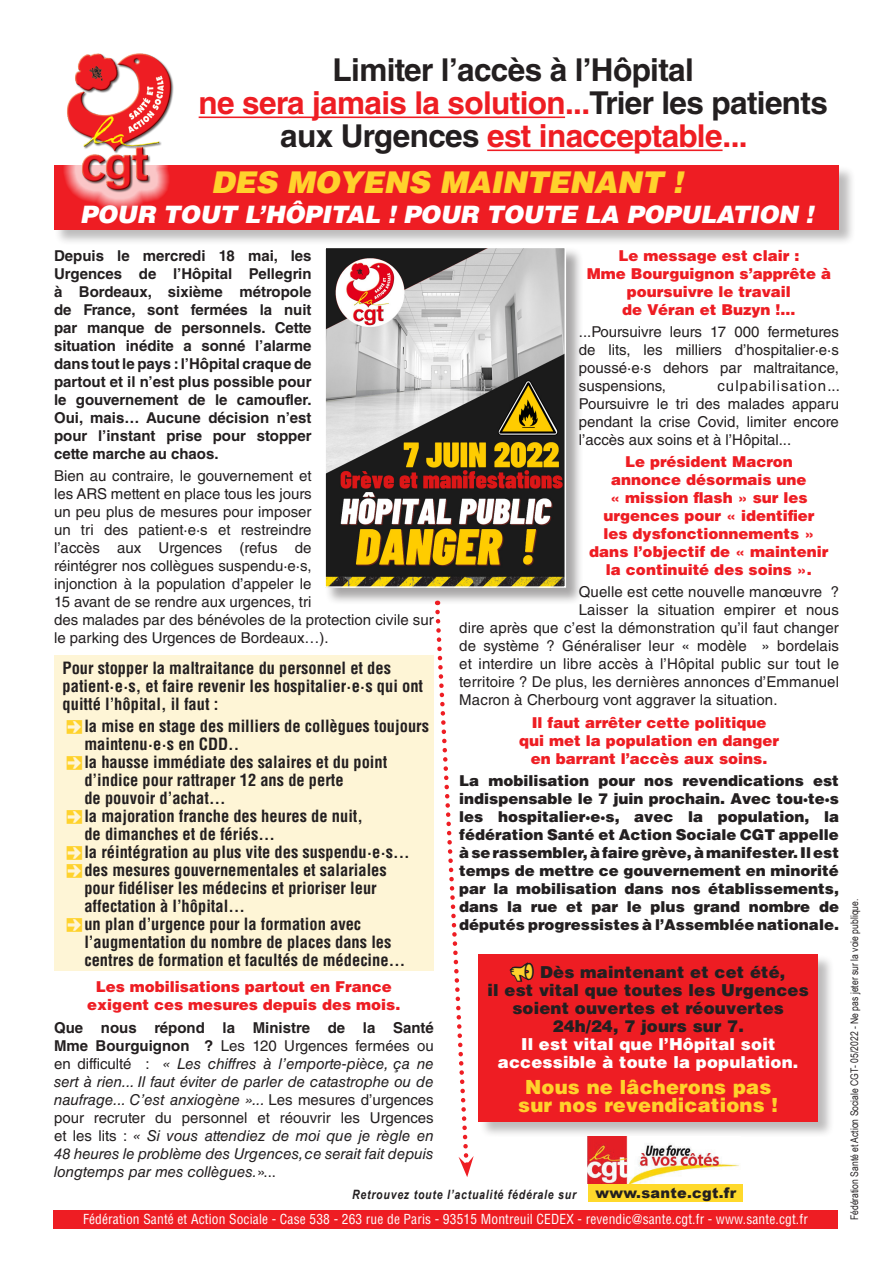
<style>
.page{position:relative;width:893px;height:1263px;background:#fff}
.page>*{position:absolute;margin:0;border:0;box-sizing:border-box;transform-origin:0 0}
.accroche{font:700 31.5px/33px "Helvetica LT Std";letter-spacing:-.02em;color:#231f20;text-align:center}
.txt_courant{font:italic 900 30px "Helvetica LT Std";letter-spacing:-.01em;color:#ffd22c}
.txt_courant-2{font:italic 900 24px "Helvetica LT Std";letter-spacing:-.01em;color:#fff}
.txt_courant-3{font:900 19.5px/18px "Helvetica LT Std";letter-spacing:.01em;color:#ffd22c;text-align:center}
.txt_courant-4{font:700 condensed 16.5px/18px "Helvetica LT Std";color:#231f20}
.txt_courant-5{font:900 16.5px "Helvetica LT Std";letter-spacing:.01em;color:#231f20}
.txt_courant-6{font:900 16.5px "Helvetica LT Std";letter-spacing:.01em;color:#fff}
.txt_courant-7{font:15px/18px "Helvetica LT Std";color:#231f20;text-align:justify}
.txt_courant-8{font:italic 15px/18px "Helvetica LT Std";color:#231f20;text-align:justify}
.txt_courant-9{font:900 15px/18px "Helvetica LT Std";color:#ee1d23;text-align:center}
.txt_courant-10{font:900 15px/18px "Helvetica LT Std";color:#231f20;text-align:justify}
.txt_courant-11{font:700 15px/18px "Helvetica LT Std";color:#231f20;text-align:justify}
.txt_courant-12{font:900 14.55px "Arial";letter-spacing:.02em;color:#231f20}
.txt_courant-13{font:condensed 13.5px "Helvetica LT Std";letter-spacing:.01em;color:#fff}
.txt_courant-14{font:italic 700 12.9px "Arial Narrow";letter-spacing:.06em;color:#231f20}
.t1{font:10.5px "Arial Narrow";color:#231f20}
.s1{color:#ee1d23}
.s2{font-family:"Pointers";font-weight:400;font-stretch:normal;color:#ffd22c}
.s3{font-weight:700;font-style:normal}
.s4{font-style:normal}
</style>
<div class="page">
<div style="left:54px;top:656px;width:380px;height:58px;background:#fef5d6"></div>
<div style="left:54px;top:714px;width:380px;height:40px;background:#fef5d6"></div>
<div style="left:54px;top:750px;width:380px;height:58px;background:#fef5d6"></div>
<div style="left:54px;top:804px;width:380px;height:40px;background:#fef5d6"></div>
<div style="left:54px;top:840px;width:380px;height:22px;background:#fef5d6"></div>
<div style="left:54px;top:858px;width:380px;height:58px;background:#fef5d6"></div>
<div style="left:54px;top:912px;width:380px;height:58px;background:#fef5d6"></div>
<div style="left:53px;top:1210px;width:785px;height:19px;background:#ee1d23"></div>
<div style="left:54px;top:166px;width:802px;height:80px;background:#231f20;opacity:.3"></div>
<div style="left:54px;top:165px;width:785px;height:65px;background:#ee1d23"></div>
<hr style="left:199px;top:116px;width:366px;height:2px;background:#ee1d23">
<hr style="left:487px;top:149px;width:236px;height:2px;background:#ee1d23">
<div style="left:588px;top:1184px;width:155px;height:18px;background:#ffd92b"></div>
<div style="left:479px;top:954px;width:356px;height:184px;background:#231f20;opacity:.3"></div>
<div style="left:478px;top:954px;width:340px;height:167px;background:#ee1d23"></div>
<div style="left:325px;top:247px;width:258px;height:358px;background:#231f20;opacity:.4"></div>
<img style="left:327px;top:250px;width:236px;height:335px">
<div style="left:324px;top:247px;width:242px;height:341px;border:2px solid #fff"></div>
<img style="left:588px;top:1136px;width:153px;height:48px">
<div style="left:48px;top:35px;width:144px;height:176px;background:#fff;opacity:.75"></div>
<img style="left:51px;top:43px;width:137px;height:164px">
<svg style="left:433px;top:601px;width:41px;height:576px"></svg>
<p class="accroche" style="left:199px;top:53px;width:631px">Limiter l’accès à l’Hôpital<br><span class="s1">ne sera jamais la solution...</span>Trier les patients aux Urgences <span class="s1">est inacceptable...</span></p>
<p class="txt_courant" style="left:211px;top:162px;width:473px">DES MOYENS MAINTENANT !</p>
<p class="txt_courant-2" style="left:80px;top:198px;width:735px">POUR TOUT L’HÔPITAL ! POUR TOUTE LA POPULATION !</p>
<p class="txt_courant-11" style="left:54px;top:246px;width:259px">Depuis le mercredi 18 mai, les Urgences de l’Hôpital Pellegrin à Bordeaux, sixième métropole de France, sont fermées la nuit par manque de personnels. Cette situation inédite a sonné l’alarme dans tout le pays : l’Hôpital craque de partout et il n’est plus possible pour le gouvernement de le camoufler.<br>Oui, mais… Aucune décision n’est pour l’instant prise pour stopper cette marche au chaos.</p>
<p class="txt_courant-7" style="left:54px;top:467px;width:381px;text-align:left">Bien au contraire, le gouvernement et<br>les ARS mettent en place tous les jours<br>un peu plus de mesures pour imposer<br>un tri des patient·e·s et restreindre<br>l’accès aux Urgences (refus de<br>réintégrer nos collègues suspendu·e·s,<br>injonction à la population d’appeler le<br>15 avant de se rendre aux urgences, tri<br>des malades par des bénévoles de la protection civile sur le parking des Urgences de Bordeaux…).</p>
<p class="txt_courant-4" style="left:63px;top:658px;width:362px">Pour stopper la maltraitance du personnel et des patient·e·s, et faire revenir les hospitalier·e·s qui ont quitté l’hôpital, il faut :</p>
<p class="txt_courant-4" style="left:84px;top:717px;width:346px;text-indent:-18px"><span class="s2">[</span>la mise en stage des milliers de collègues toujours maintenu·e·s en CDD..</p>
<p class="txt_courant-4" style="left:84px;top:753px;width:304px;text-indent:-18px"><span class="s2">[</span>la hausse immédiate des salaires et du point d’indice pour rattraper 12 ans de perte<br>de pouvoir d’achat…</p>
<p class="txt_courant-4" style="left:84px;top:807px;width:280px;text-indent:-18px"><span class="s2">[</span>la majoration franche des heures de nuit, de dimanches et de fériés…</p>
<p class="txt_courant-4" style="left:67px;top:843px;width:344px"><span class="s2">[</span>la réintégration au plus vite des suspendu·e·s...</p>
<p class="txt_courant-4" style="left:84px;top:861px;width:304px;text-indent:-18px"><span class="s2">[</span>des mesures gouvernementales et salariales pour fidéliser les médecins et prioriser leur affectation à l’hôpital…</p>
<p class="txt_courant-4" style="left:84px;top:915px;width:322px;text-indent:-18px"><span class="s2">[</span>un plan d’urgence pour la formation avec l’augmentation du nombre de places dans les centres de formation et facultés de médecine…</p>
<p class="txt_courant-9" style="left:87px;top:978px;width:315px">Les mobilisations partout en France exigent ces mesures depuis des mois.</p>
<p class="txt_courant-8" style="left:54px;top:1018px;width:381px"><span class="s3">Que nous répond la Ministre de la Santé Mme Bourguignon ?</span> <span class="s4">Les 120 Urgences fermées ou en difficulté :</span> « Les chiffres à l’emporte-pièce, ça ne sert à rien... Il faut éviter de parler de catastrophe ou de naufrage... C’est anxiogène »... <span class="s4">Les mesures d’urgences pour recruter du personnel et réouvrir les Urgences et les lits :</span> « Si vous attendiez de moi que je règle en 48 heures le problème des Urgences, ce serait fait depuis longtemps par mes collègues.<span class="s4">»...</span></p>
<p class="txt_courant-9" style="left:587px;top:246px;width:246px">Le message est clair :<br>Mme Bourguignon s’apprête à poursuivre le travail<br>de Véran et Buzyn !...</p>
<p class="txt_courant-7" style="left:579px;top:323px;width:262px">...Poursuivre leurs 17 000 fermetures de lits, les milliers d’hospitalier·e·s poussé·e·s dehors par maltraitance, suspensions,</p>
<p class="txt_courant-7" style="left:579px;top:377px;width:263px;text-indent:139px">culpabilisation...<br>Poursuivre le tri des malades apparu pendant la crise Covid, limiter encore l’accès aux soins et à l’Hôpital...</p>
<p class="txt_courant-9" style="left:589px;top:452px;width:241px">Le président Macron annonce désormais une<br>« mission flash » sur les urgences pour « identifier<br>les dysfonctionnements » dans l’objectif de « maintenir la continuité des soins ».</p>
<p class="txt_courant-7" style="left:579px;top:583px;width:262px">Quelle est cette nouvelle manœuvre ?</p>
<p class="txt_courant-7" style="left:579px;top:601px;width:262px">Laisser la situation empirer et nous</p>
<p class="txt_courant-7" style="left:459px;top:619px;width:381px">dire après que c’est la démonstration qu’il faut changer</p>
<p class="txt_courant-7" style="left:459px;top:637px;width:381px">de système ? Généraliser leur « modèle » bordelais</p>
<p class="txt_courant-7" style="left:459px;top:655px;width:381px">et interdire un libre accès à l’Hôpital public sur tout le</p>
<p class="txt_courant-7" style="left:459px;top:673px;width:381px">territoire ? De plus, les dernières annonces d’Emmanuel</p>
<p class="txt_courant-7" style="left:459px;top:691px;width:320px">Macron à Cherbourg vont aggraver la situation.</p>
<p class="txt_courant-9" style="left:519px;top:713px;width:262px">Il faut arrêter cette politique qui met la population en danger en barrant l’accès aux soins.</p>
<p class="txt_courant-10" style="left:459px;top:771px;width:381px">La mobilisation pour nos revendications est indispensable le 7 juin prochain. Avec tou·te·s les hospitalier·e·s, avec la population, la fédération Santé et Action Sociale CGT appelle à se rassembler, à faire grève, à manifester. Il est temps de mettre ce gouvernement en minorité par la mobilisation dans nos établissements, dans la rue et par le plus grand nombre de députés progressistes à l’Assemblée nationale.</p>
<p class="txt_courant-5" style="left:540px;top:961px;width:247px">Dès maintenant et cet été,</p>
<p class="txt_courant-5" style="left:487px;top:979px;width:323px">il est vital que toutes les Urgences</p>
<p class="txt_courant-5" style="left:512px;top:997px;width:273px">soient ouvertes et réouvertes</p>
<p class="txt_courant-5" style="left:552px;top:1015px;width:193px">24h/24, 7 jours sur 7.</p>
<p class="txt_courant-6" style="left:521px;top:1033px;width:256px">Il est vital que l’Hôpital soit</p>
<p class="txt_courant-6" style="left:498px;top:1051px;width:302px">accessible à toute la population.</p>
<p class="txt_courant-3" style="left:518px;top:1078px;width:261px">Nous ne lâcherons pas sur nos revendications !</p>
<p class="txt_courant-14" style="left:352px;top:1185px;width:226px">Retrouvez toute l’actualité fédérale sur</p>
<p class="txt_courant-12" style="left:596px;top:1182px;width:142px">www.sante.cgt.fr</p>
<p class="txt_courant-13" style="left:83px;top:1211px;width:726px">Fédération Santé et Action Sociale - Case 538 - 263 rue de Paris - 93515 Montreuil CEDEX - revendic@sante.cgt.fr - www.sante.cgt.fr</p>
<p class="t1" style="left:847px;top:1220px;width:323px;rotate:-90deg">Fédération Santé et Action Sociale CGT- 05/2022 - Ne pas jeter sur la voie publique.</p>
</div>
